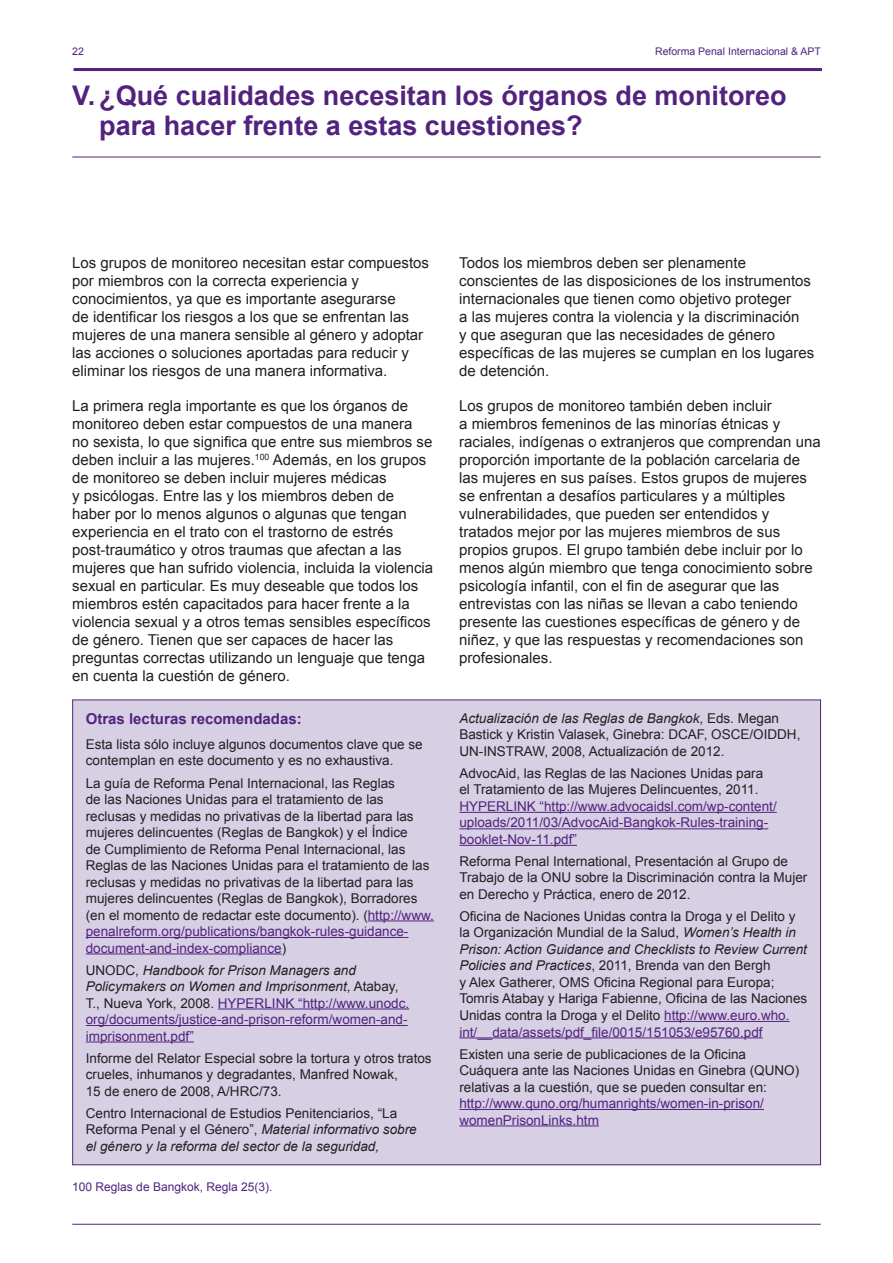
<style>
.page{position:relative;width:893px;height:1263px;background:#fff}
.page>*{position:absolute;margin:0;border:0;box-sizing:border-box;transform-origin:0 0}
.a-head_2_lines{font:700 27px/30px "Arial";color:#52227f}
.text{font:15px/18px "Arial";color:#231f20}
.text-2{font:700 15px "Arial";color:#52227f}
.text-3{font:13.5px/16.5px "Arial";color:#231f20}
.text-4{font:13.5px/16.5px "Arial";color:#52227f}
.footnote{font:12px "Arial";color:#52227f}
.t1{font:10.5px "Arial";color:#52227f}
.s1{color:#52227f}
.s2{color:#231f20}
.s3{font-style:italic;color:#231f20}
.s4{font-style:italic}
</style>
<div class="page">
<hr style="left:72px;top:1224px;width:749px;height:1px;background:#52227f">
<hr style="left:72px;top:157px;width:749px;height:1px;background:#52227f">
<hr style="left:74px;top:68px;width:748px;height:3px;background:#52227f">
<div style="left:73px;top:700px;width:747px;height:465px;background:#d7cfe4"></div>
<hr style="left:368px;top:920px;width:66px;height:1px;background:#52227f">
<hr style="left:86px;top:937px;width:322px;height:1px;background:#52227f">
<hr style="left:86px;top:953px;width:196px;height:1px;background:#52227f">
<hr style="left:218px;top:1008px;width:191px;height:1px;background:#52227f">
<hr style="left:86px;top:1025px;width:322px;height:1px;background:#52227f">
<hr style="left:86px;top:1041px;width:108px;height:1px;background:#52227f">
<hr style="left:459px;top:812px;width:318px;height:1px;background:#52227f">
<hr style="left:459px;top:828px;width:309px;height:1px;background:#52227f">
<hr style="left:459px;top:845px;width:118px;height:1px;background:#52227f">
<hr style="left:664px;top:1021px;width:125px;height:1px;background:#52227f">
<hr style="left:459px;top:1037px;width:304px;height:1px;background:#52227f">
<hr style="left:459px;top:1109px;width:305px;height:1px;background:#52227f">
<hr style="left:459px;top:1125px;width:140px;height:1px;background:#52227f">
<p class="t1" style="left:72px;top:44px;width:13px">22</p>
<p class="t1" style="left:655px;top:44px;width:167px">Reforma Penal Internacional &amp; APT</p>
<p class="a-head_2_lines" style="left:99px;top:81px;width:689px;text-indent:-27px">V.¿Qué cualidades necesitan los órganos de monitoreo para hacer frente a estas cuestiones?</p>
<p class="text" style="left:72px;top:253px;width:358px">Los grupos de monitoreo necesitan estar compuestos por miembros con la correcta experiencia y conocimientos, ya que es importante asegurarse<br>de identificar los riesgos a los que se enfrentan las mujeres de una manera sensible al género y adoptar las acciones o soluciones aportadas para reducir y eliminar los riesgos de una manera informativa.</p>
<p class="text" style="left:72px;top:396px;width:362px">La primera regla importante es que los órganos de monitoreo deben estar compuestos de una manera<br>no sexista, lo que significa que entre sus miembros se deben incluir a las mujeres.<sup>100</sup> Además, en los grupos de monitoreo se deben incluir mujeres médicas<br>y psicólogas. Entre las y los miembros deben de haber por lo menos algunos o algunas que tengan experiencia en el trato con el trastorno de estrés post-traumático y otros traumas que afectan a las mujeres que han sufrido violencia, incluida la violencia sexual en particular. Es muy deseable que todos los miembros estén capacitados para hacer frente a la violencia sexual y a otros temas sensibles específicos de género. Tienen que ser capaces de hacer las preguntas correctas utilizando un lenguaje que tenga en cuenta la cuestión de género.</p>
<p class="text-2" style="left:86px;top:709px;width:217px">Otras lecturas recomendadas:</p>
<p class="text-3" style="left:86px;top:736px;width:338px">Esta lista sólo incluye algunos documentos clave que se contemplan en este documento y es no exhaustiva.</p>
<p class="text-3" style="left:86px;top:775px;width:350px">La guía de Reforma Penal Internacional, las Reglas<br>de las Naciones Unidas para el tratamiento de las reclusas y medidas no privativas de la libertad para las mujeres delincuentes (Reglas de Bangkok) y el Índice<br>de Cumplimiento de Reforma Penal Internacional, las Reglas de las Naciones Unidas para el tratamiento de las reclusas y medidas no privativas de la libertad para las mujeres delincuentes (Reglas de Bangkok), Borradores (en el momento de redactar este documento). (<span class="s1">http://www. penalreform.org/publications/bangkok-rules-guidance&shy;document-and-index-compliance</span>)</p>
<p class="text-4" style="left:86px;top:962px;width:325px"><span class="s2">UNODC,</span> <span class="s3">Handbook for Prison Managers and Policymakers on Women and Imprisonment</span><span class="s2">, Atabay, T., Nueva York, 2008.</span> HYPERLINK “http://www.unodc. org/documents/justice-and-prison-reform/women-and&shy;imprisonment.pdf”</p>
<p class="text-3" style="left:86px;top:1050px;width:347px">Informe del Relator Especial sobre la tortura y otros tratos crueles, inhumanos y degradantes, Manfred Nowak,<br>15 de enero de 2008, A/HRC/73.</p>
<p class="text-3" style="left:86px;top:1105px;width:332px">Centro Internacional de Estudios Penitenciarios, “La<br>Reforma Penal y el Género”, <span class="s4">Material informativo sobre el género y la reforma del sector de la seguridad,</span></p>
<p class="footnote" style="left:72px;top:1178px;width:202px">100 Reglas de Bangkok, Regla 25(3).</p>
<p class="text" style="left:459px;top:253px;width:357px">Todos los miembros deben ser plenamente conscientes de las disposiciones de los instrumentos internacionales que tienen como objetivo proteger<br>a las mujeres contra la violencia y la discriminación<br>y que aseguran que las necesidades de género específicas de las mujeres se cumplan en los lugares de detención.</p>
<p class="text" style="left:459px;top:396px;width:363px">Los grupos de monitoreo también deben incluir<br>a miembros femeninos de las minorías étnicas y raciales, indígenas o extranjeros que comprendan una proporción importante de la población carcelaria de las mujeres en sus países. Estos grupos de mujeres se enfrentan a desafíos particulares y a múltiples vulnerabilidades, que pueden ser entendidos y tratados mejor por las mujeres miembros de sus propios grupos. El grupo también debe incluir por lo menos algún miembro que tenga conocimiento sobre psicología infantil, con el fin de asegurar que las entrevistas con las niñas se llevan a cabo teniendo presente las cuestiones específicas de género y de niñez, y que las respuestas y recomendaciones son profesionales.</p>
<p class="text-3" style="left:459px;top:710px;width:343px"><span class="s4">Actualización de las Reglas de Bangkok</span>, Eds. Megan<br>Bastick y Kristin Valasek, Ginebra: DCAF, OSCE/OIDDH,<br>UN-INSTRAW, 2008, Actualización de 2012.</p>
<p class="text-4" style="left:459px;top:765px;width:319px"><span class="s2">AdvocAid, las Reglas de las Naciones Unidas para el Tratamiento de las Mujeres Delincuentes, 2011.<br></span>HYPERLINK “http://www.advocaidsl.com/wp-content/ uploads/2011/03/AdvocAid-Bangkok-Rules-training&shy;booklet-Nov-11.pdf”</p>
<p class="text-3" style="left:459px;top:853px;width:349px">Reforma Penal International, Presentación al Grupo de<br>Trabajo de la ONU sobre la Discriminación contra la Mujer en Derecho y Práctica, enero de 2012.</p>
<p class="text-3" style="left:459px;top:908px;width:350px">Oficina de Naciones Unidas contra la Droga y el Delito y la Organización Mundial de la Salud, <span class="s4">Women’s Health in Prison: Action Guidance and Checklists to Review Current Policies and Practices</span>, 2011, Brenda van den Bergh<br>y Alex Gatherer, OMS Oficina Regional para Europa; Tomris Atabay y Hariga Fabienne, Oficina de las Naciones Unidas contra la Droga y el Delito <span class="s1">http://www.euro.who. int/__data/assets/pdf_file/0015/151053/e95760.pdf</span></p>
<p class="text-3" style="left:459px;top:1046px;width:341px">Existen una serie de publicaciones de la Oficina Cuáquera ante las Naciones Unidas en Ginebra (QUNO) relativas a la cuestión, que se pueden consultar en: <span class="s1">http://www.quno.org/humanrights/women-in-prison/ womenPrisonLinks.htm</span></p>
</div>
